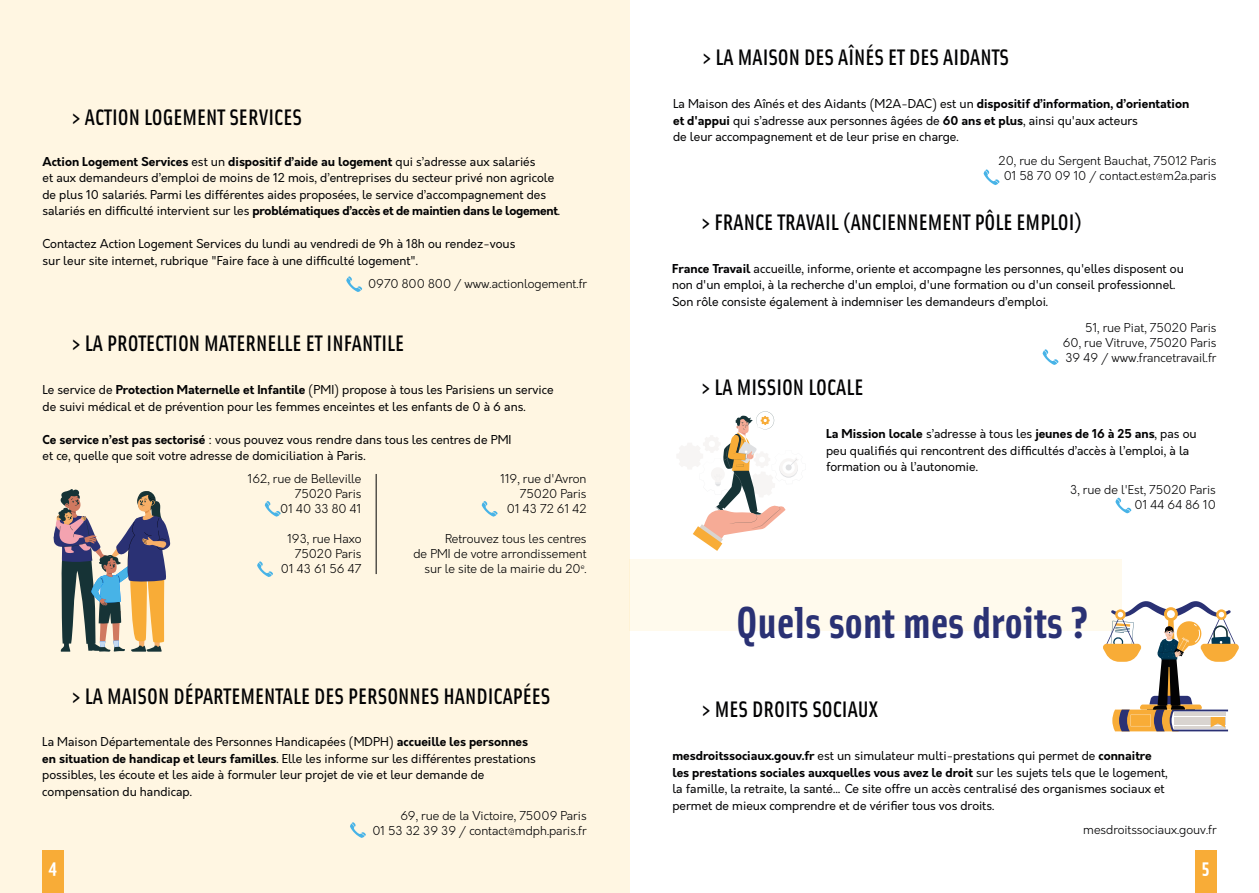
<style>
.page{position:relative;width:1259px;height:893px;background:#fff}
.page>*{position:absolute;margin:0;border:0;box-sizing:border-box;transform-origin:0 0}
.t1{font:700 45px "Solex";color:#2a3174}
.t2{font:500 22.5px "Solex";color:#020203}
.t3{font:700 19.5px "Solex";color:#fff}
.t4{font:12px/16.5px "Orkney";color:#020203}
.t5{font:300 12px/15px "Orkney";color:#020203;text-align:right}
.s1{font-weight:700}
</style>
<div class="page">
<div style="left:0;top:0;width:629px;height:893px;background:#fff6e2"></div>
<div style="left:629px;top:559px;width:493px;height:71px;background:#fffaed"></div>
<div style="left:43px;top:850px;width:21px;height:43px;background:#f8ac37"></div>
<div style="left:1195px;top:850px;width:21px;height:43px;background:#f8ac37"></div>
<svg style="left:677px;top:411px;width:121px;height:140px"></svg>
<svg style="left:346px;top:276px;width:16px;height:16px"></svg>
<svg style="left:350px;top:822px;width:16px;height:16px"></svg>
<svg style="left:983px;top:169px;width:16px;height:16px"></svg>
<svg style="left:1042px;top:349px;width:16px;height:16px"></svg>
<svg style="left:1115px;top:498px;width:16px;height:15px"></svg>
<svg style="left:53px;top:489px;width:118px;height:163px"></svg>
<svg style="left:1102px;top:601px;width:137px;height:130px"></svg>
<hr style="left:376px;top:474px;width:1px;height:100px;background:#020203">
<svg style="left:265px;top:501px;width:16px;height:16px"></svg>
<svg style="left:482px;top:501px;width:15px;height:16px"></svg>
<svg style="left:257px;top:561px;width:16px;height:16px"></svg>
<h2 class="t2" style="left:72px;top:103px;width:231px">&gt; ACTION LOGEMENT SERVICES</h2>
<p class="t4" style="left:43px;top:153px;width:519px"><span class="s1">Action Logement Services</span> est un <span class="s1">dispositif d’aide au logement</span> qui s’adresse aux salariés<br>et aux demandeurs d’emploi de moins de 12 mois, d’entreprises du secteur privé non agricole de plus 10 salariés. Parmi les différentes aides proposées, le service d’accompagnement des salariés en difficulté intervient sur les <span class="s1">problématiques d’accès et de maintien dans le logement</span>.</p>
<p class="t4" style="left:43px;top:236px;width:474px">Contactez Action Logement Services du lundi au vendredi de 9h à 18h ou rendez-vous sur leur site internet, rubrique "Faire face à une difficulté logement".</p>
<p class="t5" style="left:368px;top:276px;width:220px">0970 800 800 / www.actionlogement.fr</p>
<h2 class="t2" style="left:72px;top:329px;width:333px">&gt; LA PROTECTION MATERNELLE ET INFANTILE</h2>
<p class="t4" style="left:43px;top:382px;width:512px">Le service de <span class="s1">Protection Maternelle et Infantile</span> (PMI) propose à tous les Parisiens un service de suivi médical et de prévention pour les femmes enceintes et les enfants de 0 à 6 ans.</p>
<p class="t4" style="left:43px;top:432px;width:470px"><span class="s1">Ce service n’est pas sectorisé</span> : vous pouvez vous rendre dans tous les centres de PMI et ce, quelle que soit votre adresse de domiciliation à Paris.</p>
<p class="t5" style="left:248px;top:471px;width:115px">162, rue de Belleville<br>75020 Paris<br>01 40 33 80 41</p>
<p class="t5" style="left:281px;top:531px;width:82px">193, rue Haxo<br>75020 Paris<br>01 43 61 56 47</p>
<p class="t5" style="left:500px;top:471px;width:88px">119, rue d'Avron<br>75020 Paris<br>01 43 72 61 42</p>
<p class="t5" style="left:413px;top:531px;width:175px">Retrouvez tous les centres<br>de PMI de votre arrondissement sur le site de la mairie du 20<sup>e</sup>.</p>
<h2 class="t2" style="left:72px;top:682px;width:480px">&gt; LA MAISON DÉPARTEMENTALE DES PERSONNES HANDICAPÉES</h2>
<p class="t4" style="left:42px;top:734px;width:495px">La Maison Départementale des Personnes Handicapées (MDPH) <span class="s1">accueille les personnes en situation de handicap et leurs familles</span>. Elle les informe sur les différentes prestations possibles, les écoute et les aide à formuler leur projet de vie et leur demande de compensation du handicap.</p>
<p class="t5" style="left:372px;top:808px;width:216px">69, rue de la Victoire, 75009 Paris<br>01 53 32 39 39 / contact@mdph.paris.fr</p>
<h2 class="t2" style="left:703px;top:43px;width:308px">&gt; LA MAISON DES AÎNÉS ET DES AIDANTS</h2>
<p class="t4" style="left:673px;top:96px;width:518px">La Maison des Aînés et des Aidants (M2A-DAC) est un <span class="s1">dispositif d’information, d’orientation et d'appui</span> qui s’adresse aux personnes âgées de <span class="s1">60 ans et plus</span>, ainsi qu'aux acteurs<br>de leur accompagnement et de leur prise en charge.</p>
<p class="t5" style="left:998px;top:154px;width:219px;text-align:center">20, rue du Sergent Bauchat, 75012 Paris<br>01 58 70 09 10 / contact.est@m2a.paris</p>
<h2 class="t2" style="left:702px;top:207px;width:382px">&gt; FRANCE TRAVAIL (ANCIENNEMENT PÔLE EMPLOI)</h2>
<p class="t4" style="left:672px;top:261px;width:513px"><span class="s1">France Travail</span> accueille, informe, oriente et accompagne les personnes, qu'elles disposent ou non d'un emploi, à la recherche d'un emploi, d'une formation ou d'un conseil professionnel.<br>Son rôle consiste également à indemniser les demandeurs d’emploi.</p>
<h2 class="t2" style="left:702px;top:373px;width:163px">&gt; LA MISSION LOCALE</h2>
<p class="t5" style="left:1062px;top:320px;width:155px;text-align:justify;text-indent:22px">51, rue Piat, 75020 Paris 60, rue Vitruve, 75020 Paris 39 49 / www.francetravail.fr</p>
<p class="t4" style="left:826px;top:426px;width:372px"><span class="s1">La Mission locale</span> s’adresse à tous les <span class="s1">jeunes de 16 à 25 ans</span>, pas ou peu qualifiés qui rencontrent des difficultés d’accès à l’emploi, à la formation ou à l’autonomie.</p>
<p class="t5" style="left:1070px;top:482px;width:147px">3, rue de l'Est, 75020 Paris<br>01 44 64 86 10</p>
<h1 class="t1" style="left:736px;top:593px;width:354px">Quels sont mes droits ?</h1>
<h2 class="t2" style="left:702px;top:695px;width:177px">&gt; MES DROITS SOCIAUX</h2>
<p class="t4" style="left:672px;top:748px;width:497px"><span class="s1">mesdroitssociaux.gouv.fr</span> est un simulateur multi-prestations qui permet de <span class="s1">connaitre les prestations sociales auxquelles vous avez le droit</span> sur les sujets tels que le logement, la famille, la retraite, la santé… Ce site offre un accès centralisé des organismes sociaux et permet de mieux comprendre et de vérifier tous vos droits.</p>
<p class="t5" style="left:1083px;top:823px;width:135px">mesdroitssociaux.gouv.fr</p>
<h3 class="t3" style="left:49px;top:855px;width:10px">4</h3>
<h3 class="t3" style="left:1202px;top:855px;width:9px">5</h3>
</div>
